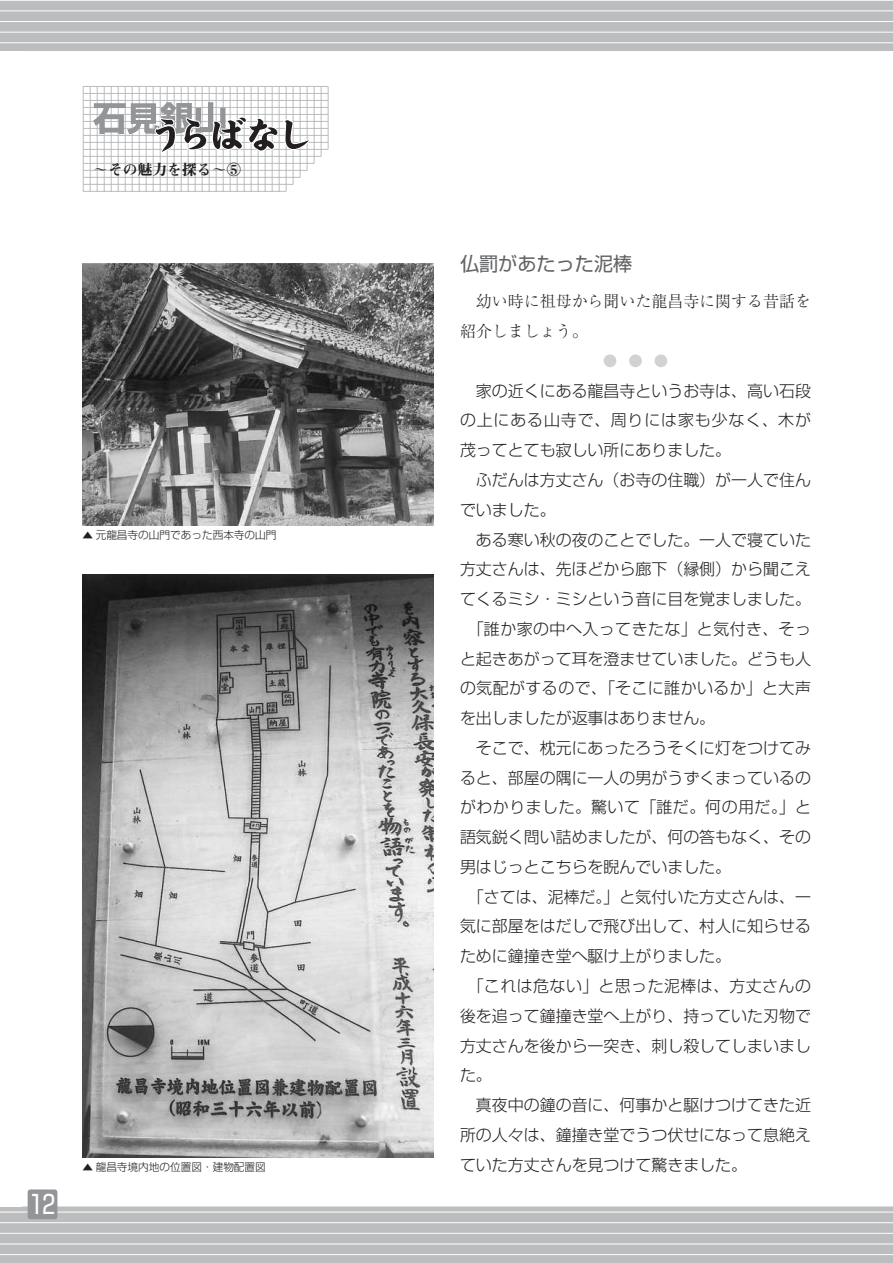
<style>
.page{position:relative;width:893px;height:1263px;background:#fff}
.page>*{position:absolute;margin:0;border:0;box-sizing:border-box;transform-origin:0 0}
.t1{font:25.5px "Hankaku Num Sgr";color:#fff}
.t2{font:19.2px "Shin Go";color:#636466}
.t3{font:300 15.9px/29.7px "Shin Go";color:#231f20;text-align:justify}
.t4{font:300 15.9px "Shin Go";letter-spacing:.03em;color:#231f20}
.t5{font:300 15.9px/29.7px "Ryumin";color:#231f20}
.t6{font:14.85px "Midashi Min MA31";color:#231f20}
.t7{font:300 10.65px "Shin Go";color:#231f20}
.s1{font-family:"Gothic BBB";font-weight:500}
</style>
<div class="page">
<div style="left:0;top:0;width:892px;height:1263px;background:#bbbdbf"></div>
<hr style="left:0;top:1254px;width:892px;height:1px;background:#fff">
<hr style="left:0;top:1244px;width:892px;height:1px;background:#fff">
<hr style="left:0;top:1222px;width:892px;height:1px;background:#fff">
<hr style="left:0;top:32px;width:892px;height:1px;background:#fff">
<hr style="left:0;top:11px;width:892px;height:1px;background:#fff">
<hr style="left:0;top:0;width:892px;height:1px;background:#fff">
<hr style="left:0;top:1233px;width:892px;height:1px;background:#fff">
<hr style="left:0;top:1212px;width:892px;height:1px;background:#fff">
<hr style="left:0;top:43px;width:892px;height:1px;background:#fff">
<hr style="left:0;top:21px;width:892px;height:1px;background:#fff">
<div style="left:21px;top:51px;width:871px;height:1155px;background:#fff"></div>
<div style="left:0;top:51px;width:21px;height:1155px;background:#fff"></div>
<div style="left:28px;top:1189px;width:29px;height:30px;background:#939598;border-radius:3px"></div>
<div style="left:82px;top:85px;width:810px;height:165px;background:#fff"></div>
<hr style="left:328px;top:86px;width:1px;height:63px;background:#bbbdbf">
<hr style="left:321px;top:86px;width:1px;height:70px;background:#bbbdbf">
<hr style="left:314px;top:86px;width:1px;height:77px;background:#bbbdbf">
<hr style="left:307px;top:86px;width:1px;height:84px;background:#bbbdbf">
<hr style="left:300px;top:86px;width:1px;height:91px;background:#bbbdbf">
<hr style="left:293px;top:86px;width:1px;height:98px;background:#bbbdbf">
<hr style="left:286px;top:86px;width:1px;height:105px;background:#bbbdbf">
<hr style="left:279px;top:86px;width:1px;height:105px;background:#bbbdbf">
<hr style="left:272px;top:86px;width:1px;height:105px;background:#bbbdbf">
<hr style="left:265px;top:86px;width:1px;height:105px;background:#bbbdbf">
<hr style="left:258px;top:86px;width:1px;height:105px;background:#bbbdbf">
<hr style="left:251px;top:86px;width:1px;height:105px;background:#bbbdbf">
<hr style="left:244px;top:86px;width:1px;height:105px;background:#bbbdbf">
<hr style="left:237px;top:86px;width:1px;height:105px;background:#bbbdbf">
<hr style="left:230px;top:86px;width:1px;height:105px;background:#bbbdbf">
<hr style="left:223px;top:86px;width:1px;height:105px;background:#bbbdbf">
<hr style="left:216px;top:86px;width:1px;height:105px;background:#bbbdbf">
<hr style="left:209px;top:86px;width:1px;height:105px;background:#bbbdbf">
<hr style="left:202px;top:86px;width:1px;height:105px;background:#bbbdbf">
<hr style="left:195px;top:86px;width:1px;height:105px;background:#bbbdbf">
<hr style="left:188px;top:86px;width:1px;height:105px;background:#bbbdbf">
<hr style="left:181px;top:86px;width:1px;height:105px;background:#bbbdbf">
<hr style="left:174px;top:86px;width:1px;height:105px;background:#bbbdbf">
<hr style="left:167px;top:86px;width:1px;height:105px;background:#bbbdbf">
<hr style="left:160px;top:86px;width:1px;height:105px;background:#bbbdbf">
<hr style="left:153px;top:86px;width:1px;height:105px;background:#bbbdbf">
<hr style="left:146px;top:86px;width:1px;height:105px;background:#bbbdbf">
<hr style="left:139px;top:86px;width:1px;height:105px;background:#bbbdbf">
<hr style="left:132px;top:86px;width:1px;height:105px;background:#bbbdbf">
<hr style="left:125px;top:86px;width:1px;height:105px;background:#bbbdbf">
<hr style="left:118px;top:86px;width:1px;height:105px;background:#bbbdbf">
<hr style="left:111px;top:86px;width:1px;height:105px;background:#bbbdbf">
<hr style="left:104px;top:86px;width:1px;height:105px;background:#bbbdbf">
<hr style="left:97px;top:86px;width:1px;height:105px;background:#bbbdbf">
<hr style="left:90px;top:86px;width:1px;height:105px;background:#bbbdbf">
<hr style="left:83px;top:86px;width:1px;height:105px;background:#bbbdbf">
<hr style="left:83px;top:191px;width:203px;height:1px;background:#bbbdbf">
<hr style="left:83px;top:184px;width:210px;height:1px;background:#bbbdbf">
<hr style="left:83px;top:177px;width:217px;height:1px;background:#bbbdbf">
<hr style="left:83px;top:170px;width:224px;height:1px;background:#bbbdbf">
<hr style="left:83px;top:163px;width:231px;height:1px;background:#bbbdbf">
<hr style="left:83px;top:156px;width:238px;height:1px;background:#bbbdbf">
<hr style="left:83px;top:149px;width:245px;height:1px;background:#bbbdbf">
<hr style="left:83px;top:142px;width:245px;height:1px;background:#bbbdbf">
<hr style="left:83px;top:135px;width:245px;height:1px;background:#bbbdbf">
<hr style="left:83px;top:128px;width:245px;height:1px;background:#bbbdbf">
<hr style="left:83px;top:121px;width:245px;height:1px;background:#bbbdbf">
<hr style="left:83px;top:114px;width:245px;height:1px;background:#bbbdbf">
<hr style="left:83px;top:107px;width:245px;height:1px;background:#bbbdbf">
<hr style="left:83px;top:100px;width:245px;height:1px;background:#bbbdbf">
<hr style="left:83px;top:93px;width:245px;height:1px;background:#bbbdbf">
<hr style="left:83px;top:86px;width:245px;height:1px;background:#bbbdbf">
<svg style="left:93px;top:102px;width:216px;height:52px"></svg>
<img style="left:82px;top:574px;width:351px;height:584px">
<img style="left:82px;top:264px;width:351px;height:261px">
<div style="left:460px;top:234px;width:351px;height:943px;background:#fff"></div>
<div style="left:629px;top:354px;width:13px;height:13px;background:#d1d2d4;border-radius:50%"></div>
<div style="left:603px;top:354px;width:13px;height:13px;background:#d1d2d4;border-radius:50%"></div>
<div style="left:654px;top:354px;width:13px;height:13px;background:#d1d2d4;border-radius:50%"></div>
<p class="t6" style="left:93px;top:165px;width:150px">～その魅力を探る～⑤</p>
<p class="t7" style="left:82px;top:531px;width:195px"><span class="s1">▲</span> 元龍昌寺の山門であった西本寺の山門</p>
<h1 class="t1" style="left:30px;top:1192px;width:27px">12</h1>
<p class="t7" style="left:82px;top:1163px;width:185px"><span class="s1">▲</span> 龍昌寺境内地の位置図・建物配置図</p>
<p class="t2" style="left:460px;top:256px;width:174px">仏罰があたった泥棒</p>
<p class="t5" style="left:460px;top:289px;width:352px;text-indent:16px">幼い時に祖母から聞いた龍昌寺に関する昔話を紹介しましょう。</p>
<p class="t3" style="left:460px;top:378px;width:352px;text-indent:16px">家の近くにある龍昌寺というお寺は、高い石段の上にある山寺で、周りには家も少なく、木が茂ってとても寂しい所にありました。</p>
<p class="t3" style="left:460px;top:467px;width:352px;text-indent:16px">ふだんは方丈さん（お寺の住職）が一人で住んでいました。</p>
<p class="t3" style="left:476px;top:527px;width:336px">ある寒い秋の夜のことでした。一人で寝ていた</p>
<p class="t3" style="left:460px;top:557px;width:352px">方丈さんは、先ほどから廊下（縁側）から聞こえ</p>
<p class="t3" style="left:460px;top:586px;width:352px">てくるミシ・ミシという音に目を覚ましました。</p>
<p class="t4" style="left:468px;top:623px;width:344px">「誰か家の中へ入ってきたな」と気付き、そっ</p>
<p class="t3" style="left:460px;top:646px;width:352px">と起きあがって耳を澄ませていました。どうも人</p>
<p class="t4" style="left:460px;top:682px;width:352px">の気配がするので、「そこに誰かいるか」と大声</p>
<p class="t3" style="left:460px;top:705px;width:257px">を出しましたが返事はありません。</p>
<p class="t3" style="left:476px;top:735px;width:336px">そこで、枕元にあったろうそくに灯をつけてみ</p>
<p class="t3" style="left:460px;top:765px;width:352px">ると、部屋の隅に一人の男がうずくまっているの</p>
<p class="t4" style="left:460px;top:801px;width:352px">がわかりました。驚いて「誰だ。何の用だ。」と</p>
<p class="t3" style="left:460px;top:824px;width:352px">語気鋭く問い詰めましたが、何の答もなく、その</p>
<p class="t3" style="left:460px;top:854px;width:273px">男はじっとこちらを睨んでいました。</p>
<p class="t3" style="left:468px;top:884px;width:344px">「さては、泥棒だ。」と気付いた方丈さんは、一</p>
<p class="t3" style="left:460px;top:914px;width:352px">気に部屋をはだしで飛び出して、村人に知らせる</p>
<p class="t3" style="left:460px;top:944px;width:273px">ために鐘撞き堂へ駆け上がりました。</p>
<p class="t4" style="left:468px;top:980px;width:344px">「これは危ない」と思った泥棒は、方丈さんの</p>
<p class="t3" style="left:460px;top:1003px;width:352px">後を追って鐘撞き堂へ上がり、持っていた刃物で</p>
<p class="t3" style="left:460px;top:1033px;width:352px">方丈さんを後から一突き、刺し殺してしまいまし</p>
<p class="t3" style="left:460px;top:1063px;width:33px">た。</p>
<p class="t3" style="left:476px;top:1092px;width:336px">真夜中の鐘の音に、何事かと駆けつけてきた近</p>
<p class="t3" style="left:460px;top:1122px;width:352px">所の人々は、鐘撞き堂でうつ伏せになって息絶え</p>
<p class="t3" style="left:460px;top:1152px;width:289px">ていた方丈さんを見つけて驚きました。</p>
</div>
